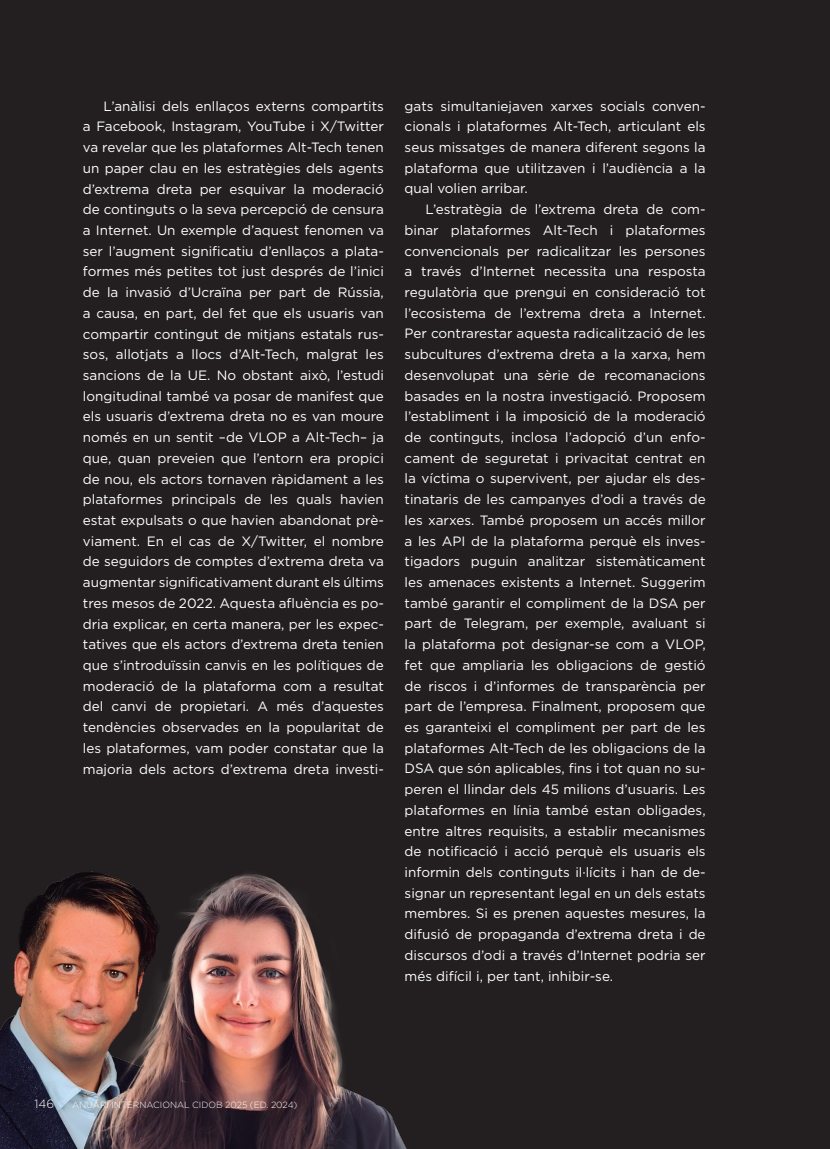
<style>
.page{position:relative;width:830px;height:1149px;background:#fff}
.page>*{position:absolute;margin:0;border:0;box-sizing:border-box;transform-origin:0 0}
.t1{font:13.5px/20.7px "Gotham";color:#fff;text-align:justify}
.t2{font:300 12px "Gotham";color:#fff}
.t3{font:300 9px "Gotham";color:#fff}
</style>
<div class="page">
<div style="left:0;top:0;width:829px;height:1148px;background:#231f20"></div>
<img style="left:0;top:877px;width:68px;height:271px">
<img style="left:68px;top:871px;width:338px;height:277px">
<p class="t1" style="left:83px;top:95px;width:302px;text-indent:21px">L’anàlisi dels enllaços externs compartits a Facebook, Instagram, YouTube i X/Twitter va revelar que les plataformes Alt-Tech tenen un paper clau en les estratègies dels agents d’extrema dreta per esquivar la moderació de continguts o la seva percepció de censura a Internet. Un exemple d’aquest fenomen va ser l’augment significatiu d’enllaços a plata&shy;formes més petites tot just després de l’inici de la invasió d’Ucraïna per part de Rússia, a causa, en part, del fet que els usuaris van compartir contingut de mitjans estatals rus&shy;sos, allotjats a llocs d’Alt-Tech, malgrat les sancions de la UE. No obstant això, l’estudi longitudinal també va posar de manifest que els usuaris d’extrema dreta no es van moure només en un sentit –de VLOP a Alt-Tech– ja que, quan preveien que l’entorn era propici de nou, els actors tornaven ràpidament a les plataformes principals de les quals havien estat expulsats o que havien abandonat prè&shy;viament. En el cas de X/Twitter, el nombre de seguidors de comptes d’extrema dreta va augmentar significativament durant els últims tres mesos de 2022. Aquesta afluència es po&shy;dria explicar, en certa manera, per les expec&shy;tatives que els actors d’extrema dreta tenien que s’introduïssin canvis en les polítiques de moderació de la plataforma com a resultat del canvi de propietari. A més d’aquestes tendències observades en la popularitat de les plataformes, vam poder constatar que la majoria dels actors d’extrema dreta investi-</p>
<p class="t1" style="left:404px;top:95px;width:302px">gats simultaniejaven xarxes socials conven&shy;cionals i plataformes Alt-Tech, articulant els seus missatges de manera diferent segons la plataforma que utilitzaven i l’audiència a la qual volien arribar.</p>
<p class="t1" style="left:404px;top:199px;width:302px;text-indent:21px">L’estratègia de l’extrema dreta de com&shy;binar plataformes Alt-Tech i plataformes convencionals per radicalitzar les persones a través d’Internet necessita una resposta regulatòria que prengui en consideració tot l’ecosistema de l’extrema dreta a Internet.<br>Per contrarestar aquesta radicalització de les subcultures d’extrema dreta a la xarxa, hem desenvolupat una sèrie de recomanacions basades en la nostra investigació. Proposem l’establiment i la imposició de la moderació de continguts, inclosa l’adopció d’un enfo&shy;cament de seguretat i privacitat centrat en la víctima o supervivent, per ajudar els des&shy;tinataris de les campanyes d’odi a través de les xarxes. També proposem un accés millor a les API de la plataforma perquè els inves&shy;tigadors puguin analitzar sistemàticament les amenaces existents a Internet. Suggerim també garantir el compliment de la DSA per part de Telegram, per exemple, avaluant si la plataforma pot designar-se com a VLOP, fet que ampliaria les obligacions de gestió de riscos i d’informes de transparència per part de l’empresa. Finalment, proposem que es garanteixi el compliment per part de les plataformes Alt-Tech de les obligacions de la DSA que són aplicables, fins i tot quan no su&shy;peren el llindar dels 45 milions d’usuaris. Les plataformes en línia també estan obligades, entre altres requisits, a establir mecanismes de notificació i acció perquè els usuaris els informin dels continguts il·lícits i han de de&shy;signar un representant legal en un dels estats membres. Si es prenen aquestes mesures, la difusió de propaganda d’extrema dreta i de discursos d’odi a través d’Internet podria ser més difícil i, per tant, inhibir-se.</p>
<p class="t2" style="left:34px;top:1095px;width:21px">146</p>
<p class="t3" style="left:72px;top:1098px;width:227px">ANUARI INTERNACIONAL CIDOB 2025 (ED. 2024)</p>
</div>
